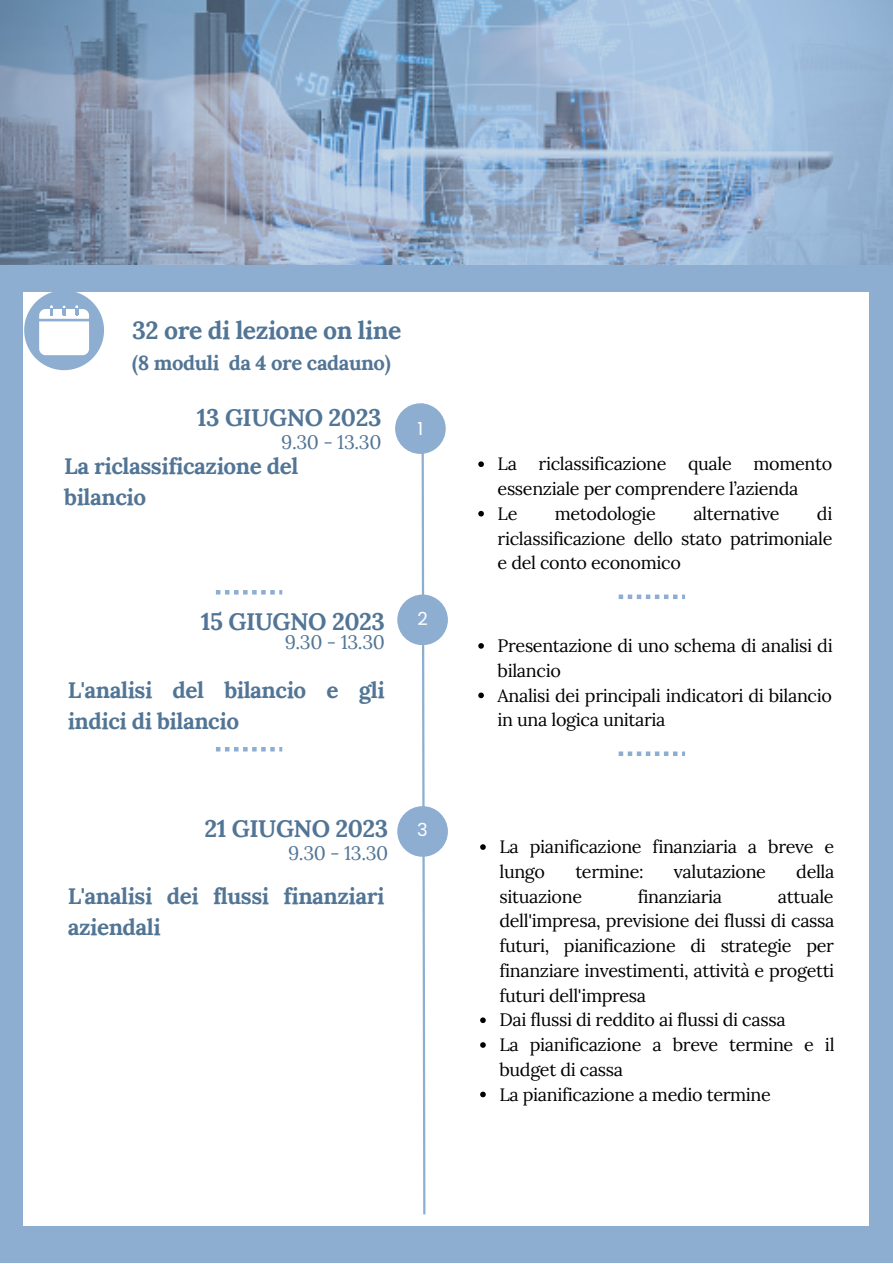
<style>
.page{position:relative;width:893px;height:1264px;background:#fff}
.page>*{position:absolute;margin:0;border:0;box-sizing:border-box;transform-origin:0 0}
.t1{font:700 24.75px "Lora";letter-spacing:-.02em;color:#527595}
.t2{font:700 24px "Lora";letter-spacing:-.02em;color:#527595}
.t3{font:700 22.5px/30.3px "Lora";letter-spacing:-.02em;color:#527595}
.t4{font:700 20.25px "Lora";letter-spacing:-.02em;color:#527595}
.t5{font:19.5px "Lora";letter-spacing:-.02em;color:#527595}
.t6{font:18px/24.8px "Lora";letter-spacing:-.02em;color:#000}
.t7{font:18px "Poppins";color:#fff}
</style>
<div class="page">
<div style="left:0;top:0;width:892px;height:1262px;background:#8daed0"></div>
<img style="left:0;top:0;width:892px;height:264px">
<div style="left:23px;top:293px;width:845px;height:657px;background:#fff"></div>
<div style="left:23px;top:927px;width:845px;height:298px;background:#fff"></div>
<svg style="left:420px;top:403px;width:6px;height:812px"></svg>
<div style="left:395px;top:403px;width:50px;height:51px;background:#8daed0;border-radius:50%"></div>
<div style="left:397px;top:806px;width:51px;height:50px;background:#8daed0;border-radius:50%"></div>
<div style="left:397px;top:594px;width:51px;height:51px;background:#8daed0;border-radius:50%"></div>
<svg style="left:618px;top:594px;width:67px;height:5px"></svg>
<svg style="left:618px;top:751px;width:67px;height:5px"></svg>
<svg style="left:24px;top:292px;width:80px;height:78px"></svg>
<svg style="left:216px;top:590px;width:66px;height:4px"></svg>
<svg style="left:216px;top:747px;width:66px;height:4px"></svg>
<svg style="left:478px;top:461px;width:6px;height:6px"></svg>
<svg style="left:478px;top:511px;width:6px;height:5px"></svg>
<svg style="left:478px;top:643px;width:6px;height:5px"></svg>
<svg style="left:478px;top:692px;width:6px;height:6px"></svg>
<svg style="left:480px;top:844px;width:5px;height:5px"></svg>
<svg style="left:480px;top:1017px;width:5px;height:6px"></svg>
<svg style="left:480px;top:1042px;width:5px;height:5px"></svg>
<svg style="left:480px;top:1091px;width:5px;height:6px"></svg>
<p class="t1" style="left:132px;top:314px;width:271px">32 ore di lezione on line</p>
<p class="t4" style="left:132px;top:349px;width:260px">(8 moduli da 4 ore cadauno)</p>
<p class="t2" style="left:197px;top:401px;width:186px">13 GIUGNO 2023</p>
<p class="t5" style="left:281px;top:430px;width:102px">9.30 - 13.30</p>
<p class="t3" style="left:64px;top:451px;width:235px">La riclassificazione del bilancio</p>
<p class="t6" style="left:497px;top:451px;width:336px">La riclassificazione quale momento essenziale per comprendere l’azienda</p>
<p class="t6" style="left:497px;top:501px;width:21px">Le</p>
<p class="t6" style="left:554px;top:501px;width:103px">metodologie</p>
<p class="t6" style="left:693px;top:501px;width:88px">alternative</p>
<p class="t7" style="left:417px;top:416px;width:7px">1</p>
<p class="t6" style="left:497px;top:501px;width:336px;text-align:justify;text-indent:319px">di riclassificazione dello stato patrimoniale e del conto economico</p>
<p class="t2" style="left:201px;top:606px;width:185px">15 GIUGNO 2023</p>
<p class="t5" style="left:285px;top:630px;width:102px">9.30 - 13.30</p>
<p class="t3" style="left:68px;top:674px;width:318px">L'analisi del bilancio e gli indici di bilancio</p>
<p class="t7" style="left:417px;top:606px;width:12px">2</p>
<p class="t2" style="left:204px;top:812px;width:185px">21 GIUGNO 2023</p>
<p class="t5" style="left:288px;top:840px;width:102px">9.30 - 13.30</p>
<p class="t3" style="left:68px;top:880px;width:318px">L'analisi dei flussi finanziari aziendali</p>
<p class="t7" style="left:417px;top:817px;width:12px">3</p>
<p class="t6" style="left:497px;top:633px;width:336px">Presentazione di uno schema di analisi di bilancio</p>
<p class="t6" style="left:497px;top:682px;width:336px">Analisi dei principali indicatori di bilancio in una logica unitaria</p>
<p class="t6" style="left:499px;top:834px;width:336px">La pianificazione finanziaria a breve e lungo</p>
<p class="t6" style="left:575px;top:859px;width:70px">termine:</p>
<p class="t6" style="left:673px;top:859px;width:94px">valutazione</p>
<p class="t6" style="left:796px;top:859px;width:40px">della</p>
<p class="t6" style="left:499px;top:883px;width:84px">situazione</p>
<p class="t6" style="left:637px;top:883px;width:86px">finanziaria</p>
<p class="t6" style="left:499px;top:883px;width:336px;text-align:justify;text-indent:278px">attuale dell'impresa, previsione dei flussi di cassa futuri, pianificazione di strategie per finanziare investimenti, attività e progetti futuri dell'impresa</p>
<p class="t6" style="left:499px;top:1007px;width:287px">Dai flussi di reddito ai flussi di cassa</p>
<p class="t6" style="left:499px;top:1032px;width:336px">La pianificazione a breve termine e il budget di cassa</p>
<p class="t6" style="left:499px;top:1081px;width:273px">La pianificazione a medio termine</p>
</div>
